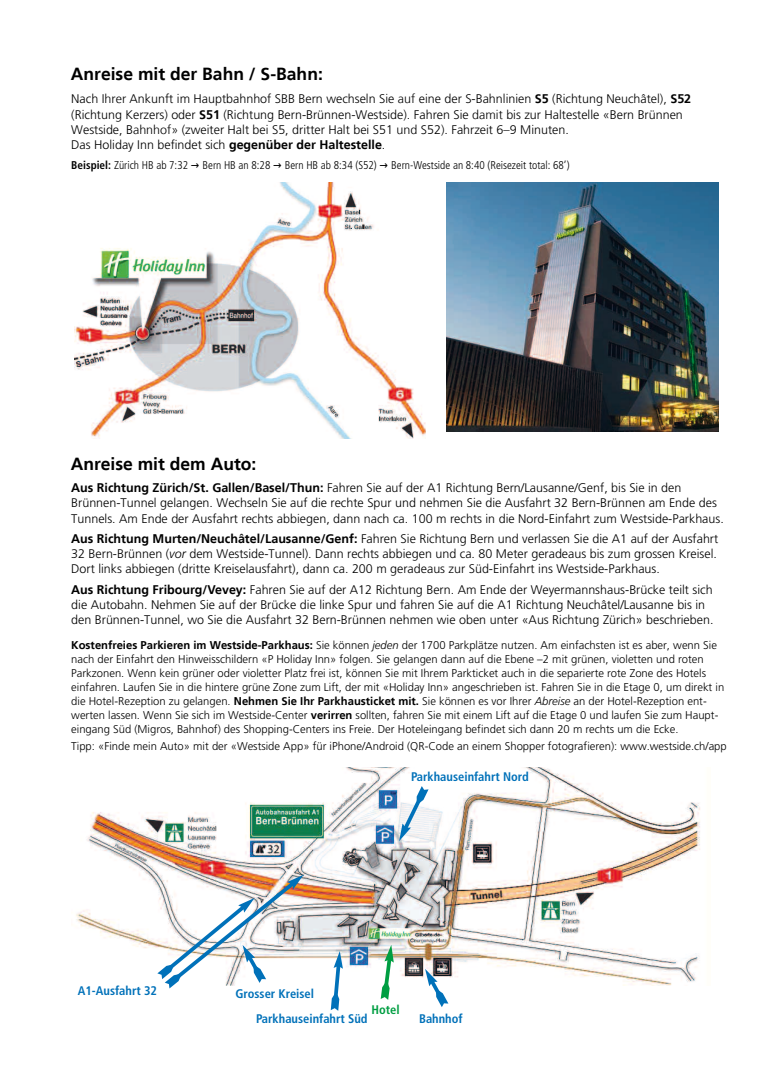
<style>
.page{position:relative;width:780px;height:1088px;background:#fff}
.page>*{position:absolute;margin:0;border:0;box-sizing:border-box;transform-origin:0 0}
.t1{font:300 17.5px "Frutiger 45";color:#000}
.t2{font:12.5px/15.2px "Frutiger Light 2";color:#000}
.t3{font:12.5px/24.4px "Frutiger Bold Cn 2";color:#0071b9}
.t4{font:12.5px "Frutiger Bold Cn 2";color:#009e42}
.t5{font:11.25px/14px "Frutiger Light 2";color:#000}
.t6{font:300 condensed 11.25px "Frutiger";color:#000}
.s1{font-family:"Frutiger";font-weight:300}
.s2{font-family:"Frutiger 45";font-weight:300}
.s3{font-family:"Frutiger Bold Cn 2";font-weight:400;font-stretch:normal}
.s4{font-family:"DejaVu Sans Condensed 2";font-weight:400;font-stretch:normal}
.s5{font-family:"Frutiger Light Italic 2"}
</style>
<div class="page">
<img style="left:76px;top:768px;width:624px;height:217px">
<img style="left:75px;top:183px;width:350px;height:255px">
<img style="left:157px;top:875px;width:146px;height:113px">
<svg style="left:331px;top:951px;width:12px;height:60px"></svg>
<svg style="left:399px;top:786px;width:29px;height:55px"></svg>
<svg style="left:380px;top:945px;width:14px;height:55px"></svg>
<svg style="left:425px;top:969px;width:23px;height:38px"></svg>
<img style="left:446px;top:183px;width:272px;height:249px">
<h1 class="t1" style="left:71px;top:64px;width:253px">Anreise mit der Bahn / S-Bahn:</h1>
<p class="t2" style="left:71px;top:92px;width:621px">Nach <span class="s1">Ihrer</span> Ankunft im Hauptbahnhof SBB Bern wechseln Sie <span class="s1">auf</span> eine der S-Bahnlinien <span class="s2">S5</span> (Richtung Neuchâtel), <span class="s2">S52 </span>(Richtung Kerzers) oder <span class="s2">S51</span> (Richtung Bern-Brünnen-Westside)<span class="s1">.</span> Fahren Sie <span class="s1">damit</span> bis zur Haltestelle «Bern Brünnen Westside<span class="s1">, Bahnhof</span>» (zweiter Halt bei S5, dritter Halt bei S5<span class="s1">1 und S52</span>). Fahrzeit 6<span class="s1">–9</span> Minuten.<br>Das Holiday Inn befindet sich <span class="s2">gegenüber der Haltestelle</span>.</p>
<p class="t6" style="left:71px;top:159px;width:500px"><span class="s3">Beispiel:</span> Zürich HB ab 7:32 <span class="s4">→</span> Bern HB an 8:28 <span class="s4">→</span> Bern HB ab 8:34 (S52) <span class="s4">→</span> Bern-Westside an 8:40 (Reisezeit total: 68’)</p>
<h1 class="t1" style="left:71px;top:454px;width:187px">Anreise mit dem Auto:</h1>
<p class="t2" style="left:71px;top:480px;width:654px"><span class="s2">Aus Richtung Zürich/St. Gallen/Basel/Thun:</span> Fahren Sie auf der A1 Richtung Bern/Lausanne/Genf, bis Sie in den<br>Brünnen-Tunnel gelangen. Wechseln Sie auf die rechte Spur und nehmen Sie die Ausfahrt 32 Bern-Brünnen am Ende des<br>Tunnels. Am Ende der Ausfahrt rechts abbiegen, dann nach ca. 100 m rechts in die Nord-Einfahrt zum Westside-Parkhaus.</p>
<p class="t2" style="left:71px;top:531px;width:648px;text-align:justify"><span class="s2">Aus Richtung Murten/Neuchâtel/Lausanne/Genf:</span> Fahren Sie Richtung Bern und verlassen Sie die A1 auf der Ausfahrt 32 Bern-Brünnen (<span class="s5">vor</span> dem Westside-Tunnel). Dann rechts abbiegen und ca. 80 Meter geradeaus bis zum grossen Kreisel.<br>Dort links abbiegen (dritte Kreiselausfahrt), dann ca. 200 m geradeaus zur Süd-Einfahrt ins Westside-Parkhaus.</p>
<p class="t2" style="left:71px;top:582px;width:643px"><span class="s2">Aus Richtung Fribourg/Vevey:</span> Fahren Sie auf der A12 Richtung Bern. Am Ende der Weyermannshaus-Brücke teilt sich die Autobahn. Nehmen Sie auf der Brücke die linke Spur und fahren Sie auf die A1 Richtung Neuchâtel/Lausanne bis in den Brünnen-Tunnel, wo Sie die Ausfahrt 32 Bern-Brünnen nehmen wie oben unter «Aus Richtung Zürich» beschrieben.</p>
<p class="t5" style="left:71px;top:639px;width:654px"><span class="s2">Kostenfreies Parkieren im Westside-Parkhaus:</span> Sie können <span class="s5">jeden</span> der 1700 Parkplätze nutzen. Am einfachsten ist es aber, wenn Sie nach der Einfahrt den Hinweisschildern «P Holiday Inn» folgen. Sie gelangen dann auf die Ebene –2 mit grünen, violetten und roten Parkzonen. Wenn kein grüner oder violetter Platz frei ist, können Sie mit Ihrem Parkticket auch in die separierte rote Zone des Hotels einfahren. Laufen Sie in die hintere grüne Zone zum Lift, der mit «Holiday Inn» angeschrieben ist. Fahren Sie in die Etage 0, um direkt in die Hotel-Rezeption zu gelangen. <span class="s2">Nehmen Sie Ihr Parkhausticket mit.</span> Sie können es vor Ihrer <span class="s5">Abreise</span> an der Hotel-Rezeption ent - werten lassen. Wenn Sie sich im Westside-Center <span class="s2">verirren</span> sollten, fahren Sie mit einem Lift auf die Etage 0 und laufen Sie zum Haupt&shy;eingang Süd (Migros, Bahnhof) des Shopping-Centers ins Freie. Der Hoteleingang befindet sich dann 20 m rechts um die Ecke.</p>
<p class="t5" style="left:71px;top:739px;width:657px">Tipp: «Finde mein Auto» mit der «Westside App» für iPhone/Android (QR-Code an einem Shopper fotografieren): www.westside.ch/app</p>
<p class="t3" style="left:411px;top:764px;width:119px">Parkhauseinfahrt Nord</p>
<p class="t3" style="left:78px;top:979px;width:81px">A1-Ausfahrt 32</p>
<p class="t3" style="left:256px;top:982px;width:113px;text-indent:-21px">Grosser Kreisel<br>Parkhauseinfahrt Süd</p>
<p class="t4" style="left:371px;top:1002px;width:30px">Hotel</p>
<p class="t3" style="left:419px;top:1006px;width:45px">Bahnhof</p>
</div>
